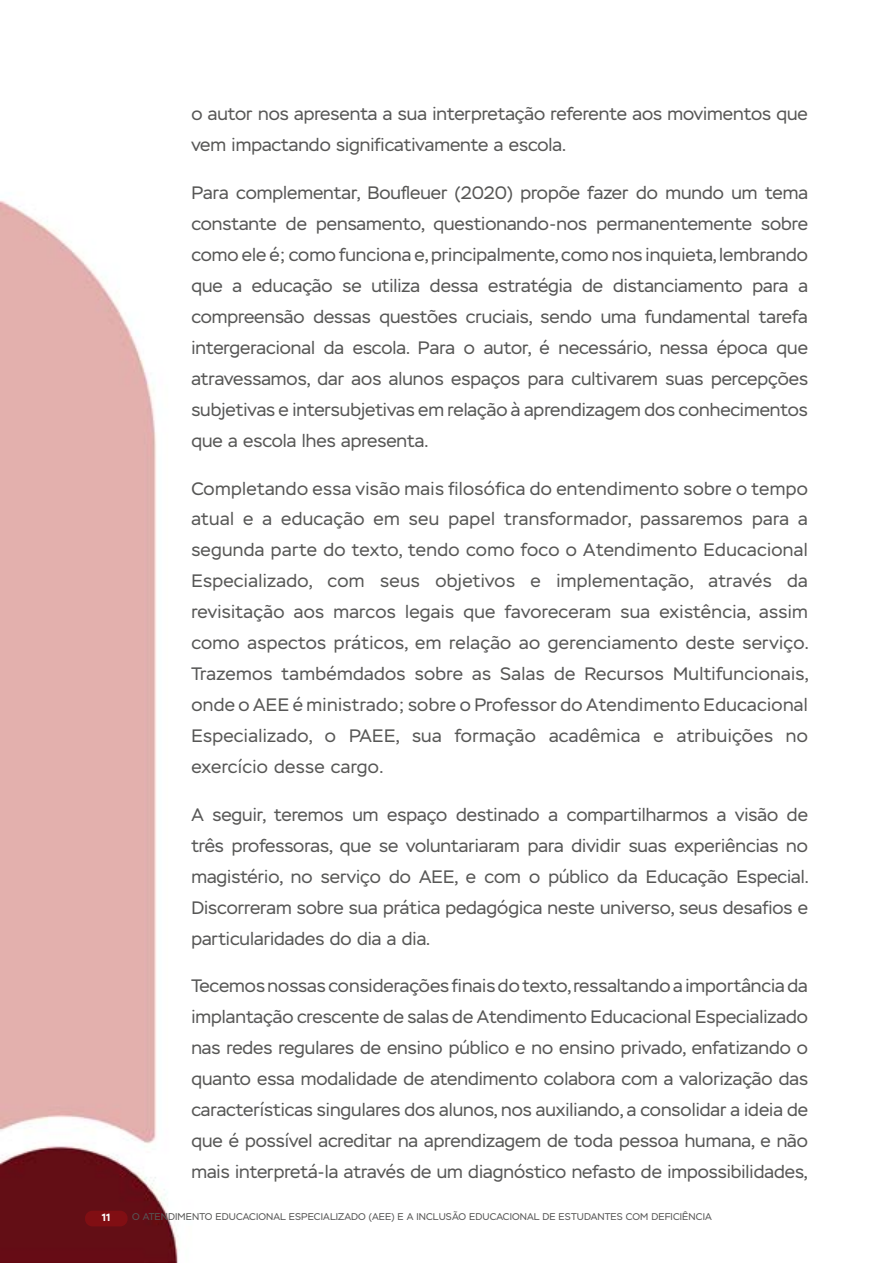
<style>
.page{position:relative;width:893px;height:1263px;background:#fff}
.page>*{position:absolute;margin:0;border:0;box-sizing:border-box;transform-origin:0 0}
.t1{font:18px/30.9px "Stem";color:#575756;text-align:justify}
.t2{font:700 10.5px "Stem";color:#fff}
.t3{font:9.75px "Stem";letter-spacing:.01em;color:#575756}
</style>
<div class="page">
<img style="left:0;top:200px;width:178px;height:1063px">
<div style="left:85px;top:1211px;width:43px;height:15px;background:#810e13;border-radius:7px"></div>
<p class="t1" style="left:191px;top:99px;width:618px">o autor nos apresenta a sua interpretação referente aos movimentos que vem impactando significativamente a escola.</p>
<p class="t1" style="left:191px;top:178px;width:618px">Para complementar, Boufleuer (2020) propõe fazer do mundo um tema constante de pensamento, questionando-nos permanentemente sobre como ele é; como funciona e, principalmente, como nos inquieta, lembrando que a educação se utiliza dessa estratégia de distanciamento para a compreensão dessas questões cruciais, sendo uma fundamental tarefa intergeracional da escola. Para o autor, é necessário, nessa época que atravessamos, dar aos alunos espaços para cultivarem suas percepções subjetivas e intersubjetivas em relação à aprendizagem dos conhecimentos que a escola lhes apresenta.</p>
<p class="t1" style="left:191px;top:473px;width:619px">Completando essa visão mais filosófica do entendimento sobre o tempo atual e a educação em seu papel transformador, passaremos para a segunda parte do texto, tendo como foco o Atendimento Educacional Especializado, com seus objetivos e implementação, através da revisitação aos marcos legais que favoreceram sua existência, assim como aspectos práticos, em relação ao gerenciamento deste serviço.<br>Trazemos tambémdados sobre as Salas de Recursos Multifuncionais, onde o AEE é ministrado; sobre o Professor do Atendimento Educacional Especializado, o PAEE, sua formação acadêmica e atribuições no exercício desse cargo.</p>
<p class="t1" style="left:191px;top:799px;width:619px">A seguir, teremos um espaço destinado a compartilharmos a visão de três professoras, que se voluntariaram para dividir suas experiências no magistério, no serviço do AEE, e com o público da Educação Especial.<br>Discorreram sobre sua prática pedagógica neste universo, seus desafios e particularidades do dia a dia.</p>
<p class="t1" style="left:191px;top:971px;width:618px">Tecemos nossas considerações finais do texto, ressaltando a importância da implantação crescente de salas de Atendimento Educacional Especializado nas redes regulares de ensino público e no ensino privado, enfatizando o quanto essa modalidade de atendimento colabora com a valorização das características singulares dos alunos, nos auxiliando, a consolidar a ideia de que é possível acreditar na aprendizagem de toda pessoa humana, e não mais interpretá-la através de um diagnóstico nefasto de impossibilidades,</p>
<p class="t2" style="left:102px;top:1211px;width:10px">11</p>
<p class="t3" style="left:132px;top:1211px;width:581px">O ATENDIMENTO EDUCACIONAL ESPECIALIZADO (AEE) E A INCLUSÃO EDUCACIONAL DE ESTUDANTES COM DEFICIÊNCIA</p>
</div>
